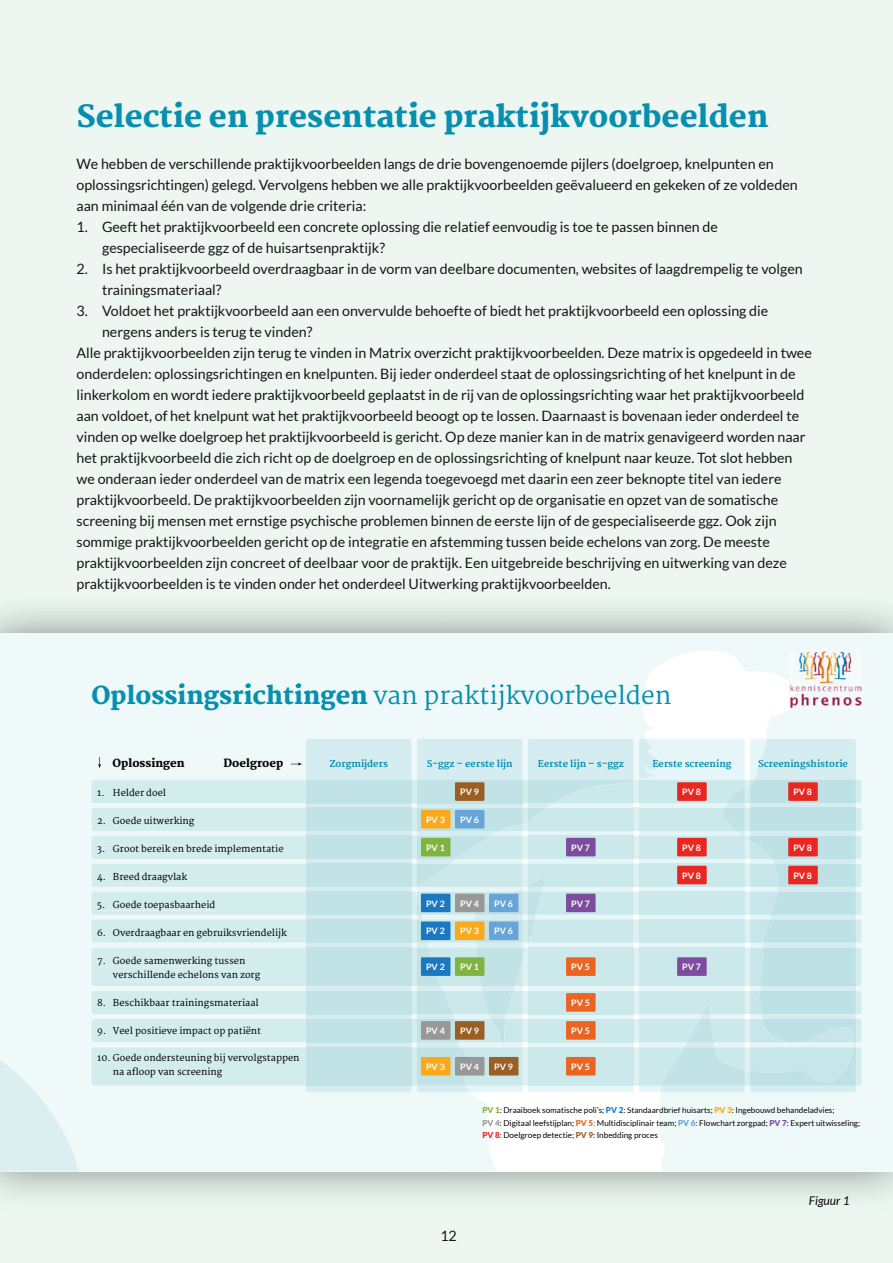
<style>
.page{position:relative;width:893px;height:1263px;background:#edf6f1}
.page>*{position:absolute;margin:0;border:0;box-sizing:border-box;transform-origin:0 0}
.t1{font:800 30px "Martel";color:#068fae}
.t2{font:24.45px "Martel";color:#068fae}
.t3{font:14.25px/21px "Lato";color:#141517}
.t4{font:italic 12px "Lato";color:#040504}
.t5{font:800 11.1px "Martel";color:#040504}
.t6{font:600 9.3px/14px "Martel";color:#040504}
.t7{font:800 9.3px "Martel";color:#068fae}
.t8{font:700 8.85px "Lato";color:#fff}
.t9{font:8.1px/12.1px "Lato";color:#040504}
.s1{font-weight:800}
.s2{font-weight:900;color:#7fb440}
.s3{font-weight:900;color:#1b78be}
.s4{font-weight:900;color:#f9a91b}
.s5{font-weight:900;color:#979897}
.s6{font-weight:900;color:#ea6523}
.s7{font-weight:900;color:#67a5d9}
.s8{font-weight:900;color:#7c4d9e}
.s9{font-weight:900;color:#e82723}
.s10{font-weight:900;color:#9b5f25}
</style>
<div class="page">
<div style="left:78px;top:579px;width:533px;height:13px;background:#edf6f1"></div>
<img style="left:0;top:592px;width:893px;height:621px">
<img style="left:809px;top:1196px;width:40px;height:11px">
<div style="left:0;top:633px;width:893px;height:538px;background:#f0f9f9"></div>
<svg style="left:368px;top:650px;width:489px;height:521px;fill:#f0f9f9"></svg>
<svg style="left:0;top:1060px;width:79px;height:111px"></svg>
<img style="left:789px;top:651px;width:73px;height:57px">
<img style="left:789px;top:682px;width:7px;height:26px">
<svg style="left:92px;top:739px;width:770px;height:353px"></svg>
<div style="left:500px;top:1107px;width:104px;height:8px;background:#fff"></div>
<div style="left:732px;top:1107px;width:104px;height:8px;background:#f0f9f9"></div>
<div style="left:500px;top:1119px;width:74px;height:8px;background:#fff"></div>
<svg style="left:594px;top:1107px;width:119px;height:20px"></svg>
<div style="left:696px;top:1119px;width:72px;height:8px;background:#f0f9f9"></div>
<div style="left:787px;top:1119px;width:75px;height:8px;background:#f0f9f9"></div>
<div style="left:500px;top:1132px;width:74px;height:7px;background:#fff"></div>
<div style="left:594px;top:1132px;width:64px;height:7px;background:#fff"></div>
<h1 class="t1" style="left:77px;top:103px;width:693px">Selectie en presentatie praktijkvoorbeelden</h1>
<p class="t3" style="left:77px;top:153px;width:723px">We hebben de verschillende praktijkvoorbeelden langs de drie bovengenoemde pijlers (doelgroep, knelpunten en oplossingsrichtingen) gelegd. Vervolgens hebben we alle praktijkvoorbeelden geëvalueerd en gekeken of ze voldeden aan minimaal één van de volgende drie criteria:</p>
<p class="t3" style="left:102px;top:216px;width:617px;text-indent:-26px">1. Geeft het praktijkvoorbeeld een concrete oplossing die relatief eenvoudig is toe te passen binnen de gespecialiseerde ggz of de huisartsenpraktijk?</p>
<p class="t3" style="left:102px;top:258px;width:702px;text-indent:-26px">2. Is het praktijkvoorbeeld overdraagbaar in de vorm van deelbare documenten, websites of laagdrempelig te volgen trainingsmateriaal?</p>
<p class="t3" style="left:77px;top:300px;width:693px">3. Voldoet het praktijkvoorbeeld aan een onvervulde behoefte of biedt het praktijkvoorbeeld een oplossing die</p>
<p class="t3" style="left:102px;top:321px;width:212px">nergens anders is terug te vinden?</p>
<p class="t3" style="left:77px;top:342px;width:737px">Alle praktijkvoorbeelden zijn terug te vinden in Matrix overzicht praktijkvoorbeelden. Deze matrix is opgedeeld in twee</p>
<p class="t3" style="left:77px;top:363px;width:721px">onderdelen: oplossingsrichtingen en knelpunten. Bij ieder onderdeel staat de oplossingsrichting of het knelpunt in de</p>
<p class="t3" style="left:77px;top:384px;width:729px">linkerkolom en wordt iedere praktijkvoorbeeld geplaatst in de rij van de oplossingsrichting waar het praktijkvoorbeeld</p>
<p class="t3" style="left:77px;top:405px;width:724px">aan voldoet, of het knelpunt wat het praktijkvoorbeeld beoogt op te lossen. Daarnaast is bovenaan ieder onderdeel te</p>
<p class="t3" style="left:77px;top:426px;width:730px">vinden op welke doelgroep het praktijkvoorbeeld is gericht. Op deze manier kan in de matrix genavigeerd worden naar</p>
<p class="t3" style="left:77px;top:447px;width:717px">het praktijkvoorbeeld die zich richt op de doelgroep en de oplossingsrichting of knelpunt naar keuze. Tot slot hebben</p>
<p class="t3" style="left:77px;top:468px;width:706px">we onderaan ieder onderdeel van de matrix een legenda toegevoegd met daarin een zeer beknopte titel van iedere</p>
<p class="t3" style="left:77px;top:489px;width:703px">praktijkvoorbeeld. De praktijkvoorbeelden zijn voornamelijk gericht op de organisatie en opzet van de somatische</p>
<p class="t3" style="left:77px;top:510px;width:702px">screening bij mensen met ernstige psychische problemen binnen de eerste lijn of de gespecialiseerde ggz. Ook zijn</p>
<p class="t3" style="left:77px;top:531px;width:695px">sommige praktijkvoorbeelden gericht op de integratie en afstemming tussen beide echelons van zorg. De meeste</p>
<p class="t3" style="left:77px;top:552px;width:712px">praktijkvoorbeelden zijn concreet of deelbaar voor de praktijk. Een uitgebreide beschrijving en uitwerking van deze</p>
<p class="t3" style="left:77px;top:573px;width:536px">praktijkvoorbeelden is te vinden onder het onderdeel Uitwerking praktijkvoorbeelden.</p>
<h2 class="t2" style="left:92px;top:684px;width:581px"><span class="s1">Oplossingsrichtingen</span> van praktijkvoorbeelden</h2>
<p class="t5" style="left:113px;top:757px;width:74px">Oplossingen</p>
<p class="t5" style="left:224px;top:757px;width:61px">Doelgroep</p>
<p class="t7" style="left:329px;top:759px;width:60px">Zorgmijders</p>
<p class="t7" style="left:427px;top:759px;width:88px">S-ggz – eerste lijn</p>
<p class="t7" style="left:538px;top:759px;width:88px">Eerste lijn – s-ggz</p>
<p class="t7" style="left:652px;top:759px;width:81px">Eerste screening</p>
<p class="t7" style="left:758px;top:759px;width:91px">Screeningshistorie</p>
<p class="t6" style="left:97px;top:787px;width:70px">1. Helder doel</p>
<p class="t6" style="left:97px;top:815px;width:99px">2. Goede uitwerking</p>
<p class="t6" style="left:97px;top:842px;width:188px">3. Groot bereik en brede implementatie</p>
<p class="t6" style="left:97px;top:870px;width:91px">4. Breed draagvlak</p>
<p class="t6" style="left:97px;top:898px;width:119px">5. Goede toepasbaarheid</p>
<p class="t6" style="left:97px;top:926px;width:191px">6. Overdraagbaar en gebruiksvriendelijk</p>
<p class="t6" style="left:113px;top:954px;width:149px;text-indent:-16px">7. Goede samenwerking tussen verschillende echelons van zorg</p>
<p class="t6" style="left:97px;top:996px;width:163px">8. Beschikbaar trainingsmateriaal</p>
<p class="t6" style="left:97px;top:1024px;width:165px">9. Veel positieve impact op patiënt</p>
<p class="t6" style="left:113px;top:1052px;width:188px;text-indent:-16px">10. Goede ondersteuning bij vervolgstappen na afloop van screening</p>
<p class="t8" style="left:460px;top:786px;width:20px">PV 9</p>
<p class="t8" style="left:682px;top:786px;width:20px">PV 8</p>
<p class="t8" style="left:793px;top:786px;width:20px">PV 8</p>
<p class="t8" style="left:426px;top:814px;width:20px">PV 3</p>
<p class="t8" style="left:460px;top:814px;width:20px">PV 6</p>
<p class="t8" style="left:426px;top:842px;width:20px">PV 1</p>
<p class="t8" style="left:571px;top:842px;width:20px">PV 7</p>
<p class="t8" style="left:682px;top:842px;width:20px">PV 8</p>
<p class="t8" style="left:682px;top:870px;width:20px">PV 8</p>
<p class="t8" style="left:793px;top:842px;width:20px">PV 8</p>
<p class="t8" style="left:793px;top:870px;width:20px">PV 8</p>
<p class="t8" style="left:426px;top:898px;width:20px">PV 2</p>
<p class="t8" style="left:426px;top:926px;width:20px">PV 2</p>
<p class="t8" style="left:426px;top:961px;width:20px">PV 2</p>
<p class="t8" style="left:460px;top:898px;width:20px">PV 4</p>
<p class="t8" style="left:460px;top:926px;width:20px">PV 3</p>
<p class="t8" style="left:460px;top:961px;width:20px">PV 1</p>
<p class="t8" style="left:494px;top:898px;width:20px">PV 6</p>
<p class="t8" style="left:494px;top:926px;width:20px">PV 6</p>
<p class="t8" style="left:426px;top:1025px;width:20px">PV 4</p>
<p class="t8" style="left:426px;top:1061px;width:20px">PV 3</p>
<p class="t8" style="left:460px;top:1025px;width:20px">PV 9</p>
<p class="t8" style="left:460px;top:1061px;width:20px">PV 4</p>
<p class="t8" style="left:494px;top:1061px;width:20px">PV 9</p>
<p class="t8" style="left:571px;top:898px;width:20px">PV 7</p>
<p class="t8" style="left:571px;top:961px;width:20px">PV 5</p>
<p class="t8" style="left:571px;top:997px;width:20px">PV 5</p>
<p class="t8" style="left:571px;top:1025px;width:20px">PV 5</p>
<p class="t8" style="left:571px;top:1061px;width:20px">PV 5</p>
<p class="t8" style="left:682px;top:961px;width:20px">PV 7</p>
<p class="t9" style="left:482px;top:1104px;width:379px"><span class="s2">PV 1</span>: Draaiboek somatische poli’s; <span class="s3">PV 2</span>: Standaardbrief huisarts; <span class="s4">PV 3</span>: Ingebouwd behandeladvies;<br><span class="s5">PV 4</span>: Digitaal leefstijplan; <span class="s6">PV 5</span>: Multidisciplinair team; <span class="s7">PV 6</span>: Flowchart zorgpad; <span class="s8">PV 7</span>: Expert uitwisseling;<br><span class="s9">PV 8</span>: Doelgroep detectie; <span class="s10">PV 9</span>: Inbedding proces</p>
<p class="t4" style="left:809px;top:1193px;width:42px">Figuur 1</p>
<p class="t3" style="left:440px;top:1224px;width:18px">12</p>
</div>
